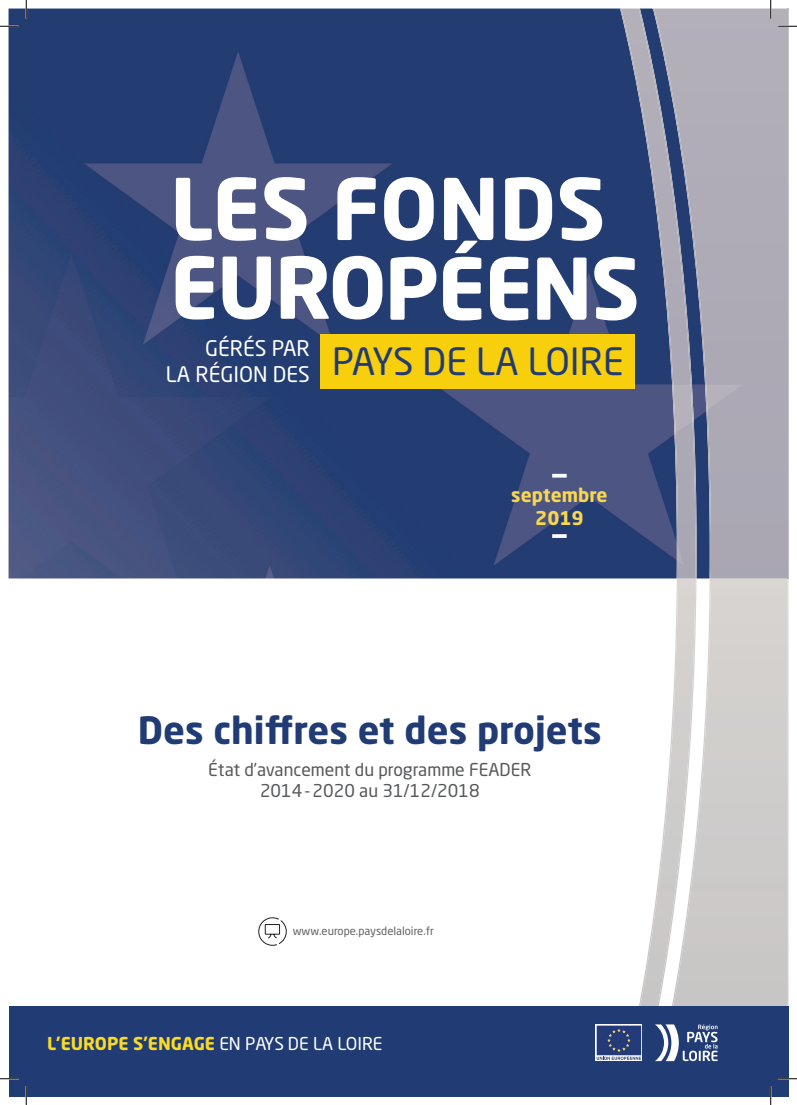
<style>
.page{position:relative;width:797px;height:1105px;background:#fff}
.page>*{position:absolute;margin:0;border:0;box-sizing:border-box;transform-origin:0 0}
.t1{font:700 83.75px/79.8px "Neo Sans Std";letter-spacing:-.02em;color:#fff}
.t2{font:700 37.12px "Neo Sans Std";color:#213b74}
.t3{font:37.12px "Neo Sans Std";color:#213b74}
.t4{font:21.25px/25.5px "Neo Sans Std";color:#fff;text-align:right}
.t5{font:700 18.75px/22.5px "Neo Sans Std";color:#f9d74e;text-align:center}
.t6{font:17.5px/21px "Neo Sans Std";color:#57585a;text-align:center}
.t7{font:700 17.5px "Neo Sans Std";color:#fadb24}
.t8{font:11.25px "Neo Sans Std";color:#636366}
.s1{font-weight:400;color:#fff}
</style>
<div class="page">
<img style="left:9px;top:9px;width:611px;height:569px">
<svg style="left:696px;top:578px;width:92px;height:427px;background:#d1cfcd"></svg>
<svg style="left:619px;top:578px;width:77px;height:427px"></svg>
<img style="left:678px;top:9px;width:33px;height:569px">
<img style="left:620px;top:9px;width:58px;height:569px">
<svg style="left:258px;top:917px;width:29px;height:29px"></svg>
<svg style="left:552px;top:474px;width:14px;height:4px"></svg>
<svg style="left:552px;top:534px;width:14px;height:4px"></svg>
<div style="left:320px;top:334px;width:315px;height:54px;background:#f7cf0d"></div>
<div style="left:9px;top:1005px;width:779px;height:91px;background:#213b74"></div>
<div style="left:595px;top:1024px;width:47px;height:37px;background:#aeb6cd"></div>
<svg style="left:655px;top:1024px;width:62px;height:37px"></svg>
<svg style="left:596px;top:1026px;width:45px;height:34px;background:#425586"></svg>
<svg style="left:0;top:25px;width:19px;height:2px"></svg>
<svg style="left:778px;top:25px;width:19px;height:2px"></svg>
<svg style="left:0;top:1078px;width:19px;height:1px"></svg>
<svg style="left:778px;top:1078px;width:19px;height:1px"></svg>
<svg style="left:25px;top:0;width:2px;height:19px"></svg>
<svg style="left:25px;top:1086px;width:2px;height:19px"></svg>
<svg style="left:770px;top:0;width:1px;height:19px"></svg>
<svg style="left:770px;top:1086px;width:1px;height:19px"></svg>
<h1 class="t1" style="left:170px;top:167px;width:471px">LES FONDS<br>EUROPÉENS</h1>
<p class="t4" style="left:166px;top:335px;width:146px">GÉRÉS PAR<br>LA RÉGION DES</p>
<h2 class="t3" style="left:332px;top:339px;width:293px">PAYS DE LA LOIRE</h2>
<p class="t5" style="left:511px;top:483px;width:98px">septembre<br>2019</p>
<h2 class="t2" style="left:138px;top:706px;width:465px">Des chiffres et des projets</h2>
<p class="t6" style="left:208px;top:759px;width:324px">État d’avancement du programme FEADER<br>2014 - 2020 au 31/12/2018</p>
<p class="t8" style="left:293px;top:924px;width:143px">www.europe.paysdelaloire.fr</p>
<p class="t7" style="left:47px;top:1032px;width:337px">L’EUROPE S’ENGAGE <span class="s1">EN PAYS DE LA LOIRE</span></p>
</div>
